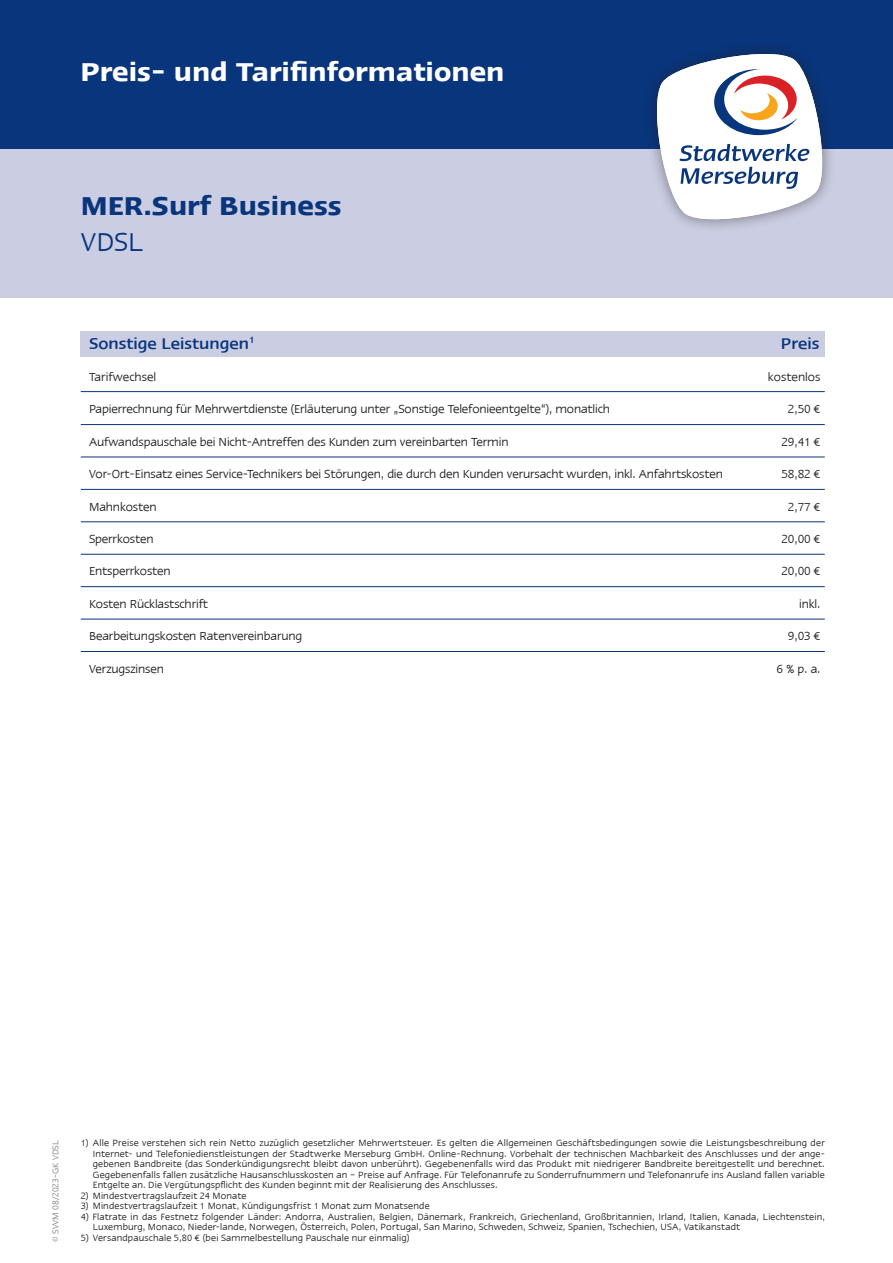
<style>
.page{position:relative;width:893px;height:1263px;background:#fff}
.page>*{position:absolute;margin:0;border:0;box-sizing:border-box;transform-origin:0 0}
.t1{font:600 30px "Linotype Ergo";color:#fff}
.t2{font:600 30px "Linotype Ergo";color:#08357c}
.t3{font:30px "Linotype Ergo";color:#08357c}
.t4{font:500 18px "Linotype Ergo";color:#08357c}
.t5{font:13.5px "Linotype Ergo";letter-spacing:-.01em;color:#231f20}
.t6{font:10.5px/10.5px "Linotype Ergo";letter-spacing:.015em;color:#231f20;text-align:justify}
.t7{font:9.75px "Linotype Ergo";color:#808285}
</style>
<div class="page">
<div style="left:81px;top:332px;width:744px;height:25px;background:#cbcee3"></div>
<hr style="left:81px;top:391px;width:744px;height:1px;background:#08357c">
<hr style="left:81px;top:424px;width:744px;height:1px;background:#08357c">
<hr style="left:81px;top:457px;width:744px;height:1px;background:#08357c">
<hr style="left:81px;top:489px;width:744px;height:1px;background:#08357c">
<hr style="left:81px;top:521px;width:744px;height:1px;background:#08357c">
<hr style="left:81px;top:554px;width:744px;height:1px;background:#08357c">
<hr style="left:81px;top:586px;width:744px;height:1px;background:#08357c">
<hr style="left:81px;top:619px;width:744px;height:1px;background:#08357c">
<hr style="left:81px;top:651px;width:744px;height:1px;background:#08357c">
<div style="left:0;top:149px;width:893px;height:149px;background:#cbcee3"></div>
<div style="left:0;top:0;width:893px;height:149px;background:#08357c"></div>
<div style="left:643px;top:40px;width:193px;height:194px;background:#231f20;opacity:.5"></div>
<svg style="left:648px;top:45px;width:183px;height:183px"></svg>
<h1 class="t1" style="left:80px;top:56px;width:426px">Preis- und Tarifinformationen</h1>
<h1 class="t2" style="left:81px;top:190px;width:262px">MER.Surf Business</h1>
<h1 class="t3" style="left:81px;top:226px;width:64px">VDSL</h1>
<h2 class="t4" style="left:89px;top:334px;width:167px">Sonstige Leistungen<sup>1</sup></h2>
<h2 class="t4" style="left:781px;top:334px;width:40px">Preis</h2>
<p class="t5" style="left:89px;top:370px;width:69px">Tarifwechsel</p>
<p class="t5" style="left:768px;top:370px;width:54px">kostenlos</p>
<p class="t5" style="left:89px;top:402px;width:522px">Papierrechnung für Mehrwertdienste (Erläuterung unter „Sonstige Telefonieentgelte“), monatlich</p>
<p class="t5" style="left:788px;top:402px;width:34px">2,50 €</p>
<p class="t5" style="left:89px;top:434px;width:421px">Aufwandspauschale bei Nicht-Antreffen des Kunden zum vereinbarten Termin</p>
<p class="t5" style="left:781px;top:434px;width:41px">29,41 €</p>
<p class="t5" style="left:89px;top:467px;width:635px">Vor-Ort-Einsatz eines Service-Technikers bei Störungen, die durch den Kunden verursacht wurden, inkl. Anfahrtskosten</p>
<p class="t5" style="left:781px;top:467px;width:41px">58,82 €</p>
<p class="t5" style="left:89px;top:499px;width:69px">Mahnkosten</p>
<p class="t5" style="left:788px;top:499px;width:34px">2,77 €</p>
<p class="t5" style="left:89px;top:532px;width:66px">Sperrkosten</p>
<p class="t5" style="left:781px;top:532px;width:41px">20,00 €</p>
<p class="t5" style="left:89px;top:564px;width:83px">Entsperrkosten</p>
<p class="t5" style="left:781px;top:564px;width:41px">20,00 €</p>
<p class="t5" style="left:89px;top:596px;width:120px">Kosten Rücklastschrift</p>
<p class="t5" style="left:799px;top:596px;width:23px">inkl.</p>
<p class="t5" style="left:89px;top:629px;width:215px">Bearbeitungskosten Ratenvereinbarung</p>
<p class="t5" style="left:788px;top:629px;width:34px">9,03 €</p>
<p class="t5" style="left:89px;top:661px;width:76px">Verzugszinsen</p>
<p class="t5" style="left:776px;top:661px;width:46px">6 % p. a.</p>
<p class="t7" style="left:50px;top:1242px;width:103px;rotate:-90deg">© SWM 08/2023-GK VDSL</p>
<p class="t6" style="left:93px;top:1138px;width:734px;text-indent:-12px">1) Alle Preise verstehen sich rein Netto zuzüglich gesetzlicher Mehrwertsteuer. Es gelten die Allgemeinen Geschäftsbedingungen sowie die Leistungsbeschreibung der Internet- und Telefoniedienstleistungen der Stadtwerke Merseburg GmbH. Online-Rechnung. Vorbehalt der technischen Machbarkeit des Anschlusses und der ange&shy;gebenen Bandbreite (das Sonderkündigungsrecht bleibt davon unberührt). Gegebenenfalls wird das Produkt mit niedrigerer Bandbreite bereitgestellt und berechnet.<br>Gegebenenfalls fallen zusätzliche Hausanschlusskosten an – Preise auf Anfrage. Für Telefonanrufe zu Sonderrufnummern und Telefonanrufe ins Ausland fallen variable Entgelte an. Die Vergütungspflicht des Kunden beginnt mit der Realisierung des Anschlusses.</p>
<p class="t6" style="left:81px;top:1190px;width:167px">2) Mindestvertragslaufzeit 24 Monate</p>
<p class="t6" style="left:81px;top:1201px;width:350px">3) Mindestvertragslaufzeit 1 Monat, Kündigungsfrist 1 Monat zum Monatsende</p>
<p class="t6" style="left:93px;top:1211px;width:734px;text-indent:-12px">4) Flatrate in das Festnetz folgender Länder: Andorra, Australien, Belgien, Dänemark, Frankreich, Griechenland, Großbritannien, Irland, Italien, Kanada, Liechtenstein,<br>Luxemburg, Monaco, Nieder-lande, Norwegen, Österreich, Polen, Portugal, San Marino, Schweden, Schweiz, Spanien, Tschechien, USA, Vatikanstadt</p>
<p class="t6" style="left:81px;top:1232px;width:330px">5) Versandpauschale 5,80 € (bei Sammelbestellung Pauschale nur einmalig)</p>
</div>
